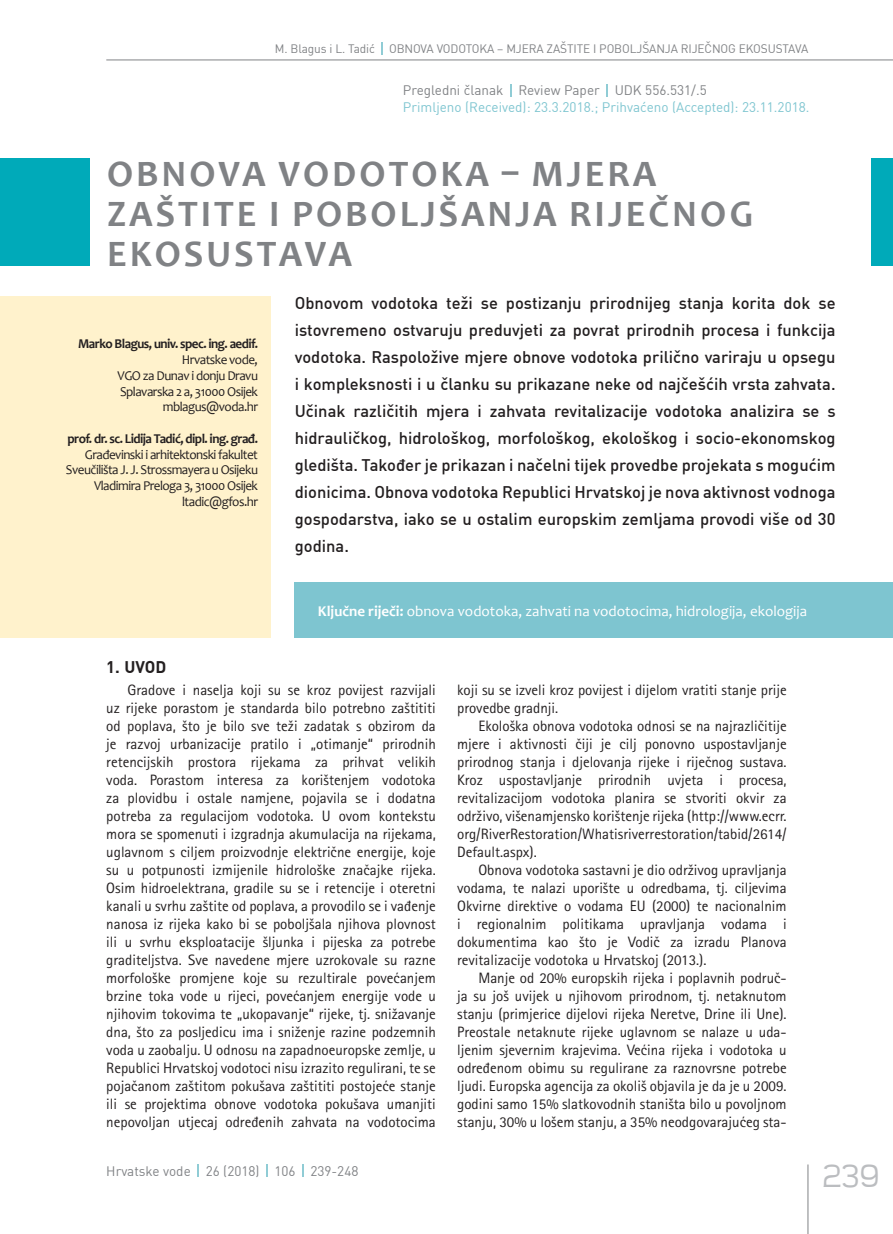
<style>
.page{position:relative;width:893px;height:1234px;background:#fff}
.page>*{position:absolute;margin:0;border:0;box-sizing:border-box;transform-origin:0 0}
.t1{font:700 37.5px/39.9px "Candara";letter-spacing:.08em;color:#808285}
.t2{font:300 36px "Teen";color:#bbbdc0}
.t3{font:700 16.5px/27px "DINLT";color:#231f20;text-align:justify}
.t4{font:700 16.5px "DIN";color:#231f20}
.t5{font:15px/18px "Rotis Sans Serifklemy";color:#231f20;text-align:justify}
.t6{font:15px "Candara";color:#fff}
.t7{font:13.5px/15.8px "Candara";letter-spacing:-.04em;color:#231f20;text-align:right}
.t8{font:13.5px "DIN";color:#808285}
.t9{font:700 13.5px "Candara";letter-spacing:-.04em;color:#231f20}
.t10{font:13.5px "DIN";color:#7ec5d0}
.t11{font:12px "DIN";letter-spacing:-.01em;color:#808285}
.s1{font-weight:700}
</style>
<div class="page">
<hr style="left:808px;top:1164px;width:1px;height:69px;background:#808285">
<hr style="left:106px;top:60px;width:787px;height:1px;background:#808285">
<svg style="left:198px;top:1164px;width:1px;height:12px"></svg>
<svg style="left:266px;top:1164px;width:2px;height:12px"></svg>
<svg style="left:302px;top:1164px;width:2px;height:12px"></svg>
<svg style="left:381px;top:42px;width:2px;height:12px"></svg>
<svg style="left:510px;top:84px;width:2px;height:13px"></svg>
<svg style="left:607px;top:84px;width:1px;height:13px"></svg>
<div style="left:0;top:296px;width:271px;height:341px;background:#fff2cc"></div>
<div style="left:295px;top:581px;width:598px;height:56px;background:#7ec5d0"></div>
<div style="left:872px;top:159px;width:21px;height:107px;background:#00aab9"></div>
<div style="left:0;top:159px;width:89px;height:107px;background:#00aab9"></div>
<p class="t11" style="left:275px;top:41px;width:535px">M. Blagus i L. Tadić OBNOVA VODOTOKA – MJERA ZAŠTITE I POBOLJŠANJA RIJEČNOG EKOSUSTAVA</p>
<p class="t8" style="left:403px;top:81px;width:305px">Pregledni članak Review Paper UDK 556.531/.5</p>
<p class="t10" style="left:403px;top:98px;width:408px">Primljeno (Received): 23.3.2018.; Prihvaćeno (Accepted): 23.11.2018.</p>
<h1 class="t1" style="left:107px;top:158px;width:647px">OBNOVA VODOTOKA MJERA<br>ZAŠTITE I POBOLJŠANJA RIJEČNOG<br>EKOSUSTAVA</h1>
<p class="t9" style="left:78px;top:338px;width:181px">Marko Blagus, univ. spec. ing. aedif.</p>
<p class="t7" style="left:118px;top:353px;width:142px">Hrvatske vode,<br>VGO za Dunav i donju Dravu<br>Splavarska 2 a, 31000 Osijek mblagus@voda.hr</p>
<p class="t9" style="left:67px;top:433px;width:192px">prof. dr. sc. Lidija Tadić, dipl. ing. građ.</p>
<p class="t7" style="left:66px;top:447px;width:194px">Građevinski i arhitektonski fakultet<br>Sveučilišta J. J. Strossmayera u Osijeku<br>Vladimira Preloga 3, 31000 Osijek ltadic@gfos.hr</p>
<p class="t3" style="left:295px;top:288px;width:542px">Obnovom vodotoka teži se postizanju prirodnijeg stanja korita dok se istovremeno ostvaruju preduvjeti za povrat prirodnih procesa i funkcija vodotoka. Raspoložive mjere obnove vodotoka prilično variraju u opsegu i kompleksnosti i u članku su prikazane neke od najčešćih vrsta zahvata.<br>Učinak različitih mjera i zahvata revitalizacije vodotoka analizira se s hidrauličkog, hidrološkog, morfološkog, ekološkog i socio-ekonomskog gledišta. Također je prikazan i načelni tijek provedbe projekata s mogućim dionicima. Obnova vodotoka Republici Hrvatskoj je nova aktivnost vodnoga gospodarstva, iako se u ostalim europskim zemljama provodi više od 30 godina.</p>
<p class="t6" style="left:318px;top:604px;width:491px"><span class="s1">Ključne riječi:</span> obnova vodotoka, zahvati na vodotocima, hidrologija, ekologija</p>
<p class="t4" style="left:106px;top:655px;width:62px">1. UVOD</p>
<p class="t5" style="left:106px;top:680px;width:331px;text-indent:21px">Gradove i naselja koji su se kroz povijest razvijali uz rijeke porastom je standarda bilo potrebno zaštititi od poplava, što je bilo sve teži zadatak s obzirom da je razvoj urbanizacije pratilo i „otimanje“ prirodnih retencijskih prostora rijekama za prihvat velikih voda. Porastom interesa za korištenjem vodotoka za plovidbu i ostale namjene, pojavila se i dodatna potreba za regulacijom vodotoka. U ovom kontekstu mora se spomenuti i izgradnja akumulacija na rijekama, uglavnom s ciljem proizvodnje električne energije, koje su u potpunosti izmijenile hidrološke značajke rijeka.<br>Osim hidroelektrana, gradile su se i retencije i oteretni kanali u svrhu zaštite od poplava, a provodilo se i vađenje nanosa iz rijeka kako bi se poboljšala njihova plovnost ili u svrhu eksploatacije šljunka i pijeska za potrebe graditeljstva. Sve navedene mjere uzrokovale su razne morfološke promjene koje su rezultirale povećanjem brzine toka vode u rijeci, povećanjem energije vode u njihovim tokovima te „ukopavanje“ rijeke, tj. snižavanje dna, što za posljedicu ima i sniženje razine podzemnih voda u zaobalju. U odnosu na zapadnoeuropske zemlje, u Republici Hrvatskoj vodotoci nisu izrazito regulirani, te se pojačanom zaštitom pokušava zaštititi postojeće stanje ili se projektima obnove vodotoka pokušava umanjiti nepovoljan utjecaj određenih zahvata na vodotocima</p>
<p class="t5" style="left:457px;top:680px;width:331px">koji su se izveli kroz povijest i dijelom vratiti stanje prije provedbe gradnji.</p>
<p class="t5" style="left:457px;top:716px;width:331px;text-indent:21px">Ekološka obnova vodotoka odnosi se na najrazličitije mjere i aktivnosti čiji je cilj ponovno uspostavljanje prirodnog stanja i djelovanja rijeke i riječnog sustava.<br>Kroz uspostavljanje prirodnih uvjeta i procesa, revitalizacijom vodotoka planira se stvoriti okvir za održivo, višenamjensko korištenje rijeka (http://www.ecrr. org/RiverRestoration/Whatisriverrestoration/tabid/2614/ Default.aspx).</p>
<p class="t5" style="left:457px;top:860px;width:331px;text-indent:21px">Obnova vodotoka sastavni je dio održivog upravljanja vodama, te nalazi uporište u odredbama, tj. ciljevima Okvirne direktive o vodama EU (2000) te nacionalnim i regionalnim politikama upravljanja vodama i dokumentima kao što je Vodič za izradu Planova revitalizacije vodotoka u Hrvatskoj (2013.).</p>
<p class="t5" style="left:457px;top:968px;width:331px;text-indent:21px">Manje od 20% europskih rijeka i poplavnih područ&shy;ja su još uvijek u njihovom prirodnom, tj. netaknutom stanju (primjerice dijelovi rijeka Neretve, Drine ili Une).<br>Preostale netaknute rijeke uglavnom se nalaze u uda&shy;ljenim sjevernim krajevima. Većina rijeka i vodotoka u određenom obimu su regulirane za raznovrsne potrebe ljudi. Europska agencija za okoliš objavila je da je u 2009. godini samo 15% slatkovodnih staništa bilo u povoljnom stanju, 30% u lošem stanju, a 35% neodgovarajućeg sta-</p>
<p class="t8" style="left:106px;top:1161px;width:254px">Hrvatske vode 26 (2018) 106 239-248</p>
<h2 class="t2" style="left:821px;top:1156px;width:60px">239</h2>
</div>
